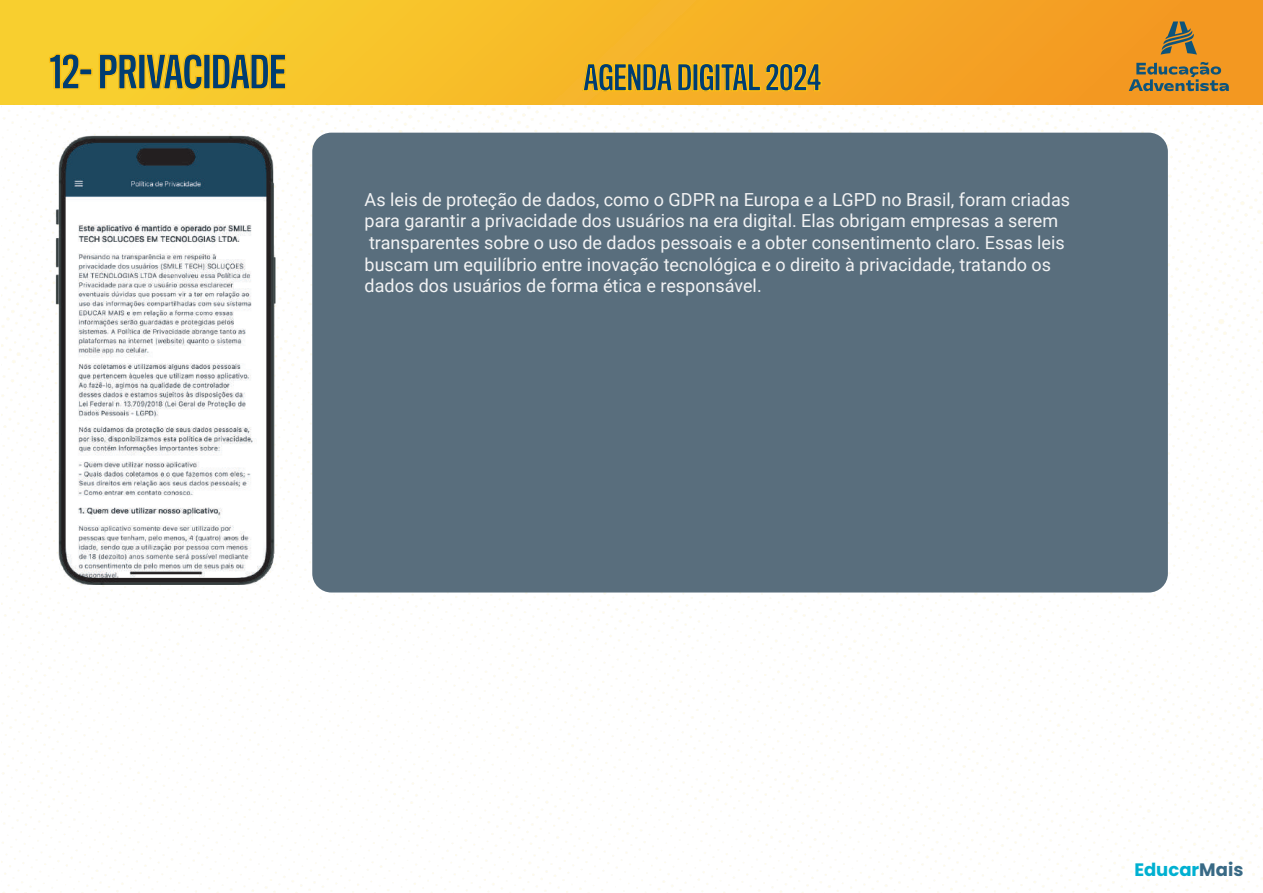
<style>
.page{position:relative;width:1263px;height:893px;background:#fff}
.page>*{position:absolute;margin:0;border:0;box-sizing:border-box;transform-origin:0 0}
.t1{font:500 43.5px "Titling Gothic FB Comp";letter-spacing:-.01em;color:#003d71}
.t2{font:500 33.9px "Titling Gothic FB Comp";letter-spacing:-.01em;color:#003d71}
.t3{font:18px/21.6px "Roboto";color:#f2f3f4}
.t4{font:700 18px "Poppins";color:#00b0d1}
.s1{color:#386985}
</style>
<div class="page">
<div style="left:0;top:0;width:1263px;height:104px;background:linear-gradient(to right,#f9d630,#f39420)"></div>
<img style="left:1px;top:104px;width:1262px;height:789px">
<svg style="left:582px;top:34px;width:240px;height:68px;background:#f6b223"></svg>
<svg style="left:1129px;top:22px;width:100px;height:69px;background:#c18934"></svg>
<svg style="left:48px;top:26px;width:32px;height:68px;background:#f8cc2a"></svg>
<div style="left:79px;top:68px;width:14px;height:8px;border:1px solid #fcc011"></div>
<svg style="left:98px;top:53px;width:41px;height:37px"></svg>
<div style="left:138px;top:54px;width:8px;height:36px;border:1px solid #fcc011"></div>
<svg style="left:145px;top:39px;width:58px;height:52px;background:#f8ca28"></svg>
<div style="left:203px;top:54px;width:8px;height:36px;border:1px solid #fcc011"></div>
<svg style="left:211px;top:39px;width:76px;height:51px;background:#f8c827"></svg>
<img style="left:50px;top:133px;width:233px;height:454px">
<div style="left:312px;top:133px;width:856px;height:459px;background:#596e7d;border-radius:19px"></div>
<h1 class="t1" style="left:49px;top:45px;width:238px">12- PRIVACIDADE</h1>
<h2 class="t2" style="left:583px;top:57px;width:240px">AGENDA DIGITAL 2024</h2>
<p class="t3" style="left:365px;top:188px;width:707px">As leis de proteção de dados, como o GDPR na Europa e a LGPD no Brasil, foram criadas para garantir a privacidade dos usuários na era digital. Elas obrigam empresas a serem transparentes sobre o uso de dados pessoais e a obter consentimento claro. Essas leis buscam um equilíbrio entre inovação tecnológica e o direito à privacidade, tratando os dados dos usuários de forma ética e responsável.</p>
<p class="t4" style="left:1134px;top:859px;width:111px">Educar<span class="s1">Mais</span></p>
</div>
